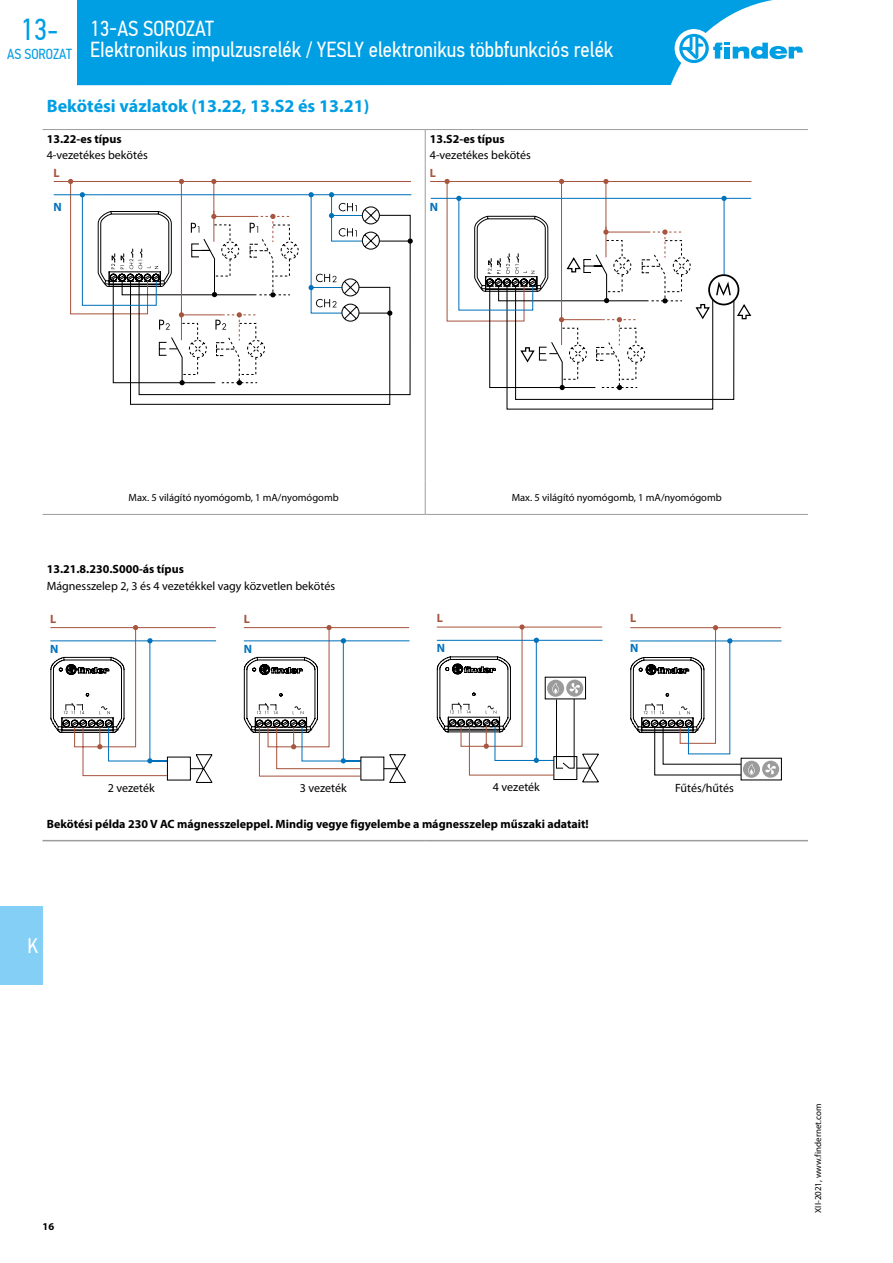
<style>
.page{position:relative;width:893px;height:1263px;background:#fff}
.page>*{position:absolute;margin:0;border:0;box-sizing:border-box;transform-origin:0 0}
.t1{font:30.3px "PF Din Text Cond Pro";color:#009ee3}
.t2{font:21.75px/21px "PF Din Text Cond Pro";color:#fff}
.t3{font:21px "PF Din Text Cond Pro";color:#fff}
.t4{font:700 18px "Myriad Pro";color:#009ee3}
.t5{font:14.55px "PF Din Text Cond Pro";color:#009ee3}
.t6{font:700 12px "Myriad Pro";color:#000}
.t7{font:12px "Myriad Pro";color:#000}
.t8{font:700 12px "Myriad Pro";color:#0071bb}
.t9{font:700 12px "Myriad Pro";color:#a7553f}
.t10{font:10.5px "Myriad Pro";color:#000}
.t11{font:700 10.5px "Myriad Pro";color:#000}
.t12{font:9px "Myriad Pro";color:#000}
</style>
<div class="page">
<hr style="left:43px;top:129px;width:382px;height:1px;background:#9c9c9c">
<hr style="left:425px;top:129px;width:383px;height:1px;background:#9c9c9c">
<hr style="left:425px;top:130px;width:1px;height:34px;background:#9c9c9c">
<hr style="left:425px;top:164px;width:1px;height:316px;background:#9c9c9c">
<hr style="left:43px;top:840px;width:382px;height:1px;background:#9c9c9c">
<hr style="left:425px;top:840px;width:383px;height:1px;background:#9c9c9c">
<hr style="left:425px;top:514px;width:383px;height:1px;background:#9c9c9c">
<hr style="left:425px;top:480px;width:1px;height:34px;background:#9c9c9c">
<hr style="left:43px;top:514px;width:382px;height:1px;background:#9c9c9c">
<svg style="left:392px;top:214px;width:19px;height:182px"></svg>
<hr style="left:54px;top:181px;width:357px;height:1px;background:#a7553f">
<hr style="left:54px;top:194px;width:357px;height:1px;background:#0071bb">
<svg style="left:408px;top:238px;width:5px;height:6px"></svg>
<svg style="left:68px;top:179px;width:324px;height:226px"></svg>
<hr style="left:430px;top:181px;width:321px;height:1px;background:#a7553f">
<hr style="left:431px;top:198px;width:320px;height:1px;background:#0071bb">
<svg style="left:444px;top:179px;width:307px;height:231px"></svg>
<svg style="left:743px;top:761px;width:17px;height:17px"></svg>
<svg style="left:762px;top:761px;width:17px;height:17px"></svg>
<svg style="left:630px;top:625px;width:152px;height:151px"></svg>
<svg style="left:50px;top:625px;width:166px;height:158px"></svg>
<div style="left:50px;top:644px;width:9px;height:10px;background:#fff"></div>
<hr style="left:244px;top:627px;width:165px;height:1px;background:#a7553f">
<hr style="left:244px;top:640px;width:166px;height:1px;background:#0071bb">
<svg style="left:383px;top:754px;width:23px;height:29px"></svg>
<svg style="left:243px;top:625px;width:119px;height:156px"></svg>
<div style="left:244px;top:644px;width:8px;height:10px;background:#fff"></div>
<svg style="left:436px;top:624px;width:166px;height:158px"></svg>
<div style="left:437px;top:643px;width:8px;height:10px;background:#fff"></div>
<div style="left:630px;top:643px;width:8px;height:10px;background:#fff"></div>
<div style="left:279px;top:760px;width:17px;height:7px;background:#fff"></div>
<div style="left:258px;top:777px;width:25px;height:7px;background:#fff"></div>
<div style="left:0;top:906px;width:43px;height:78px;background:#83cff5"></div>
<div style="left:77px;top:0;width:696px;height:85px;background:#009ee3"></div>
<div style="left:675px;top:29px;width:38px;height:39px;background:#fff;border-radius:50%"></div>
<svg style="left:679px;top:34px;width:124px;height:29px"></svg>
<h1 class="t1" style="left:21px;top:11px;width:39px">13-</h1>
<p class="t5" style="left:7px;top:46px;width:66px">AS SOROZAT</p>
<h2 class="t2" style="left:90px;top:18px;width:525px">13-AS SOROZAT<br>EIektronikus impulzusrelék / YESLY elektronikus többfunkciós relék</h2>
<h3 class="t4" style="left:47px;top:94px;width:324px">Bekötési vázlatok (13.22, 13.S2 és 13.21)</h3>
<p class="t6" style="left:47px;top:131px;width:76px">13.22-es típus</p>
<p class="t7" style="left:47px;top:148px;width:103px">4-vezetékes bekötés</p>
<p class="t9" style="left:53px;top:165px;width:8px">L</p>
<p class="t8" style="left:53px;top:199px;width:10px">N</p>
<p class="t6" style="left:430px;top:131px;width:76px">13.S2-es típus</p>
<p class="t7" style="left:430px;top:148px;width:103px">4-vezetékes bekötés</p>
<p class="t9" style="left:430px;top:165px;width:8px">L</p>
<p class="t8" style="left:430px;top:199px;width:10px">N</p>
<p class="t10" style="left:129px;top:491px;width:212px">Max. 5 világító nyomógomb, 1 mA/nyomógomb</p>
<p class="t10" style="left:512px;top:491px;width:212px">Max. 5 világító nyomógomb, 1 mA/nyomógomb</p>
<p class="t6" style="left:47px;top:561px;width:139px">13.21.8.230.S000-ás típus</p>
<p class="t7" style="left:47px;top:578px;width:290px">Mágnesszelep 2, 3 és 4 vezetékkel vagy közvetlen bekötés</p>
<p class="t9" style="left:50px;top:611px;width:8px">L</p>
<p class="t9" style="left:244px;top:611px;width:8px">L</p>
<p class="t9" style="left:437px;top:610px;width:8px">L</p>
<p class="t9" style="left:630px;top:610px;width:8px">L</p>
<p class="t8" style="left:50px;top:641px;width:10px">N</p>
<p class="t8" style="left:244px;top:641px;width:10px">N</p>
<p class="t8" style="left:437px;top:640px;width:10px">N</p>
<p class="t8" style="left:630px;top:640px;width:10px">N</p>
<p class="t7" style="left:108px;top:780px;width:48px">2 vezeték</p>
<p class="t7" style="left:300px;top:780px;width:48px">3 vezeték</p>
<p class="t7" style="left:493px;top:780px;width:48px">4 vezeték</p>
<p class="t6" style="left:47px;top:816px;width:543px">Bekötési példa 230 V AC mágnesszeleppel. Mindig vegye figyelembe a mágnesszelep műszaki adatait!</p>
<h3 class="t3" style="left:27px;top:933px;width:12px">K</h3>
<p class="t7" style="left:675px;top:780px;width:60px">Fűtés/hűtés</p>
<p class="t11" style="left:43px;top:1219px;width:13px">16</p>
<p class="t12" style="left:812px;top:1213px;width:111px;rotate:-90deg">XII-2021, www.findernet.com</p>
</div>
